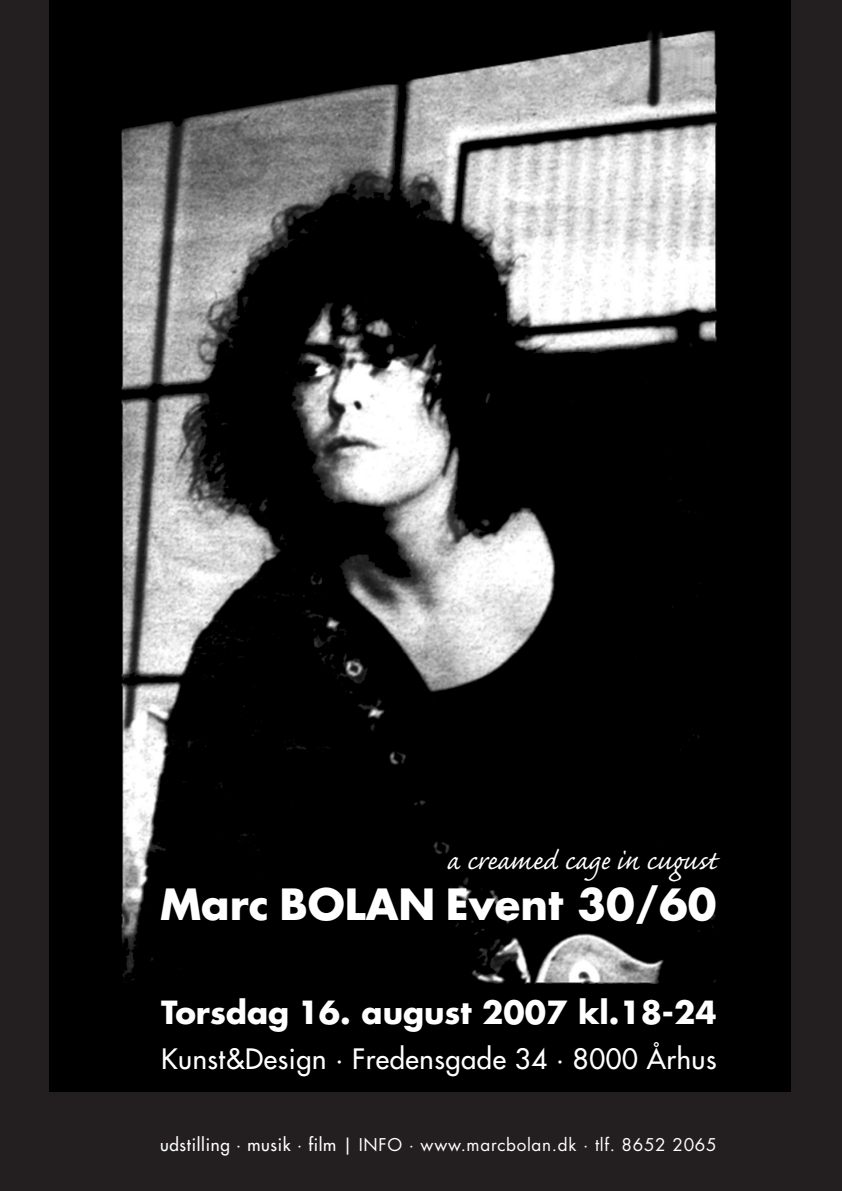
<style>
.page{position:relative;width:842px;height:1191px;background:#231f20}
.page>*{position:absolute;margin:0;border:0;box-sizing:border-box;transform-origin:0 0}
.t1{font:700 41.9px "Futura";color:#fff}
.t2{font:34.3px "Caflisch Script Pro";color:#fff}
.t3{font:700 31px "Futura";color:#fff}
.t4{font:27.4px "Futura";letter-spacing:.02em;color:#fff}
.t5{font:17.1px "Futura";letter-spacing:.04em;color:#fff}
.s1{font-style:inherit}
</style>
<div class="page">
<img style="left:49px;top:0;width:742px;height:1091px">
<p class="t2" style="left:446px;top:843px;width:272px">a creamed cage in cugust</p>
<p class="t1" style="left:160px;top:876px;width:558px">Marc Bolan Event 30/60</p>
<p class="t3" style="left:161px;top:991px;width:557px">Torsdag 16. august 2007 kl.18-24</p>
<p class="t4" style="left:161px;top:1042px;width:557px">Kunst&amp;Design · Fredensgade 34 · 8000 Århus</p>
<p class="t5" style="left:160px;top:1134px;width:558px"><span class="s1">udstilling · musik · film |</span> info · www.marcbolan.dk · tlf. 8652 2065</p>
</div>
